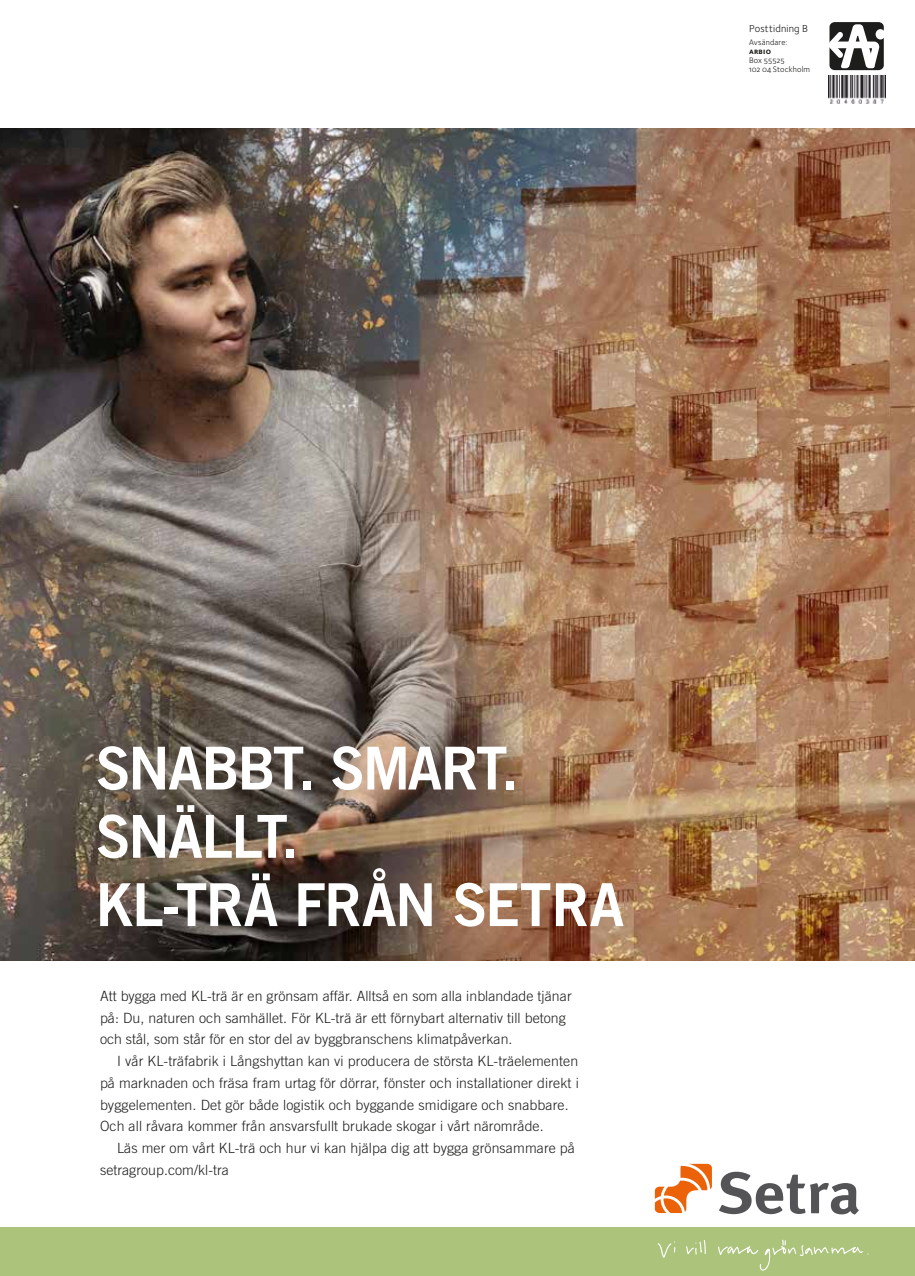
<style>
.page{position:relative;width:915px;height:1276px;background:#fff}
.page>*{position:absolute;margin:0;border:0;box-sizing:border-box;transform-origin:0 0}
.t1{font:59.25px/68.2px "Trade Gothic Bold Two";letter-spacing:-.025em;color:#fff;scale:.96 1}
.t2{font:300 14.1px/21.8px "Trade Gothic LT Std";letter-spacing:.005em;color:#1d1d1b}
.t3{font:10.5px "Foundry Sterling";letter-spacing:.02em;color:#1d1d1b}
.t4{font:8.25px/9px "Foundry Sterling";letter-spacing:.02em;color:#1d1d1b}
.t5{font:700 8.25px "Foundry Sterling";letter-spacing:.03em;color:#1d1d1b}
</style>
<div class="page">
<img style="left:0;top:128px;width:914px;height:832px">
<svg style="left:654px;top:1163px;width:57px;height:50px"></svg>
<svg style="left:719px;top:1171px;width:139px;height:43px"></svg>
<div style="left:0;top:1227px;width:914px;height:49px;background:#acc37c"></div>
<svg style="left:657px;top:1241px;width:18px;height:17px"></svg>
<svg style="left:686px;top:1240px;width:19px;height:15px"></svg>
<svg style="left:718px;top:1239px;width:150px;height:31px"></svg>
<div style="left:829px;top:22px;width:54px;height:48px;background:#1d1d1b;border-radius:5px"></div>
<div style="left:875px;top:29px;width:9px;height:10px;background:#fff;border-radius:50%"></div>
<svg style="left:829px;top:24px;width:52px;height:46px"></svg>
<img style="left:828px;top:76px;width:56px;height:28px">
<p class="t3" style="left:748px;top:23px;width:60px">Posttidning B</p>
<p class="t4" style="left:748px;top:38px;width:40px">Avsändare:</p>
<p class="t5" style="left:748px;top:47px;width:23px">ARBIO</p>
<p class="t4" style="left:748px;top:56px;width:63px">Box 55525<br>102 04 Stockholm</p>
<h1 class="t1" style="left:96px;top:733px;width:552px">SNABBT. SMART.<br>SNÄLLT.<br>KL-TRÄ FRÅN SETRA</h1>
<p class="t2" style="left:100px;top:984px;width:473px">Att bygga med KL-trä är en grönsam affär. Alltså en som alla inblandade tjänar på: Du, naturen och samhället. För KL-trä är ett förnybart alternativ till betong och stål, som står för en stor del av byggbranschens klimatpåverkan.</p>
<p class="t2" style="left:100px;top:1050px;width:480px;text-indent:17px">I vår KL-träfabrik i Långshyttan kan vi producera de största KL-träelementen på marknaden och fräsa fram urtag för dörrar, fönster och installationer direkt i byggelementen. Det gör både logistik och byggande smidigare och snabbare.<br>Och all råvara kommer från ansvarsfullt brukade skogar i vårt närområde.</p>
<p class="t2" style="left:100px;top:1137px;width:476px;text-indent:17px">Läs mer om vårt KL-trä och hur vi kan hjälpa dig att bygga grönsammare på setragroup.com/kl-tra</p>
</div>
